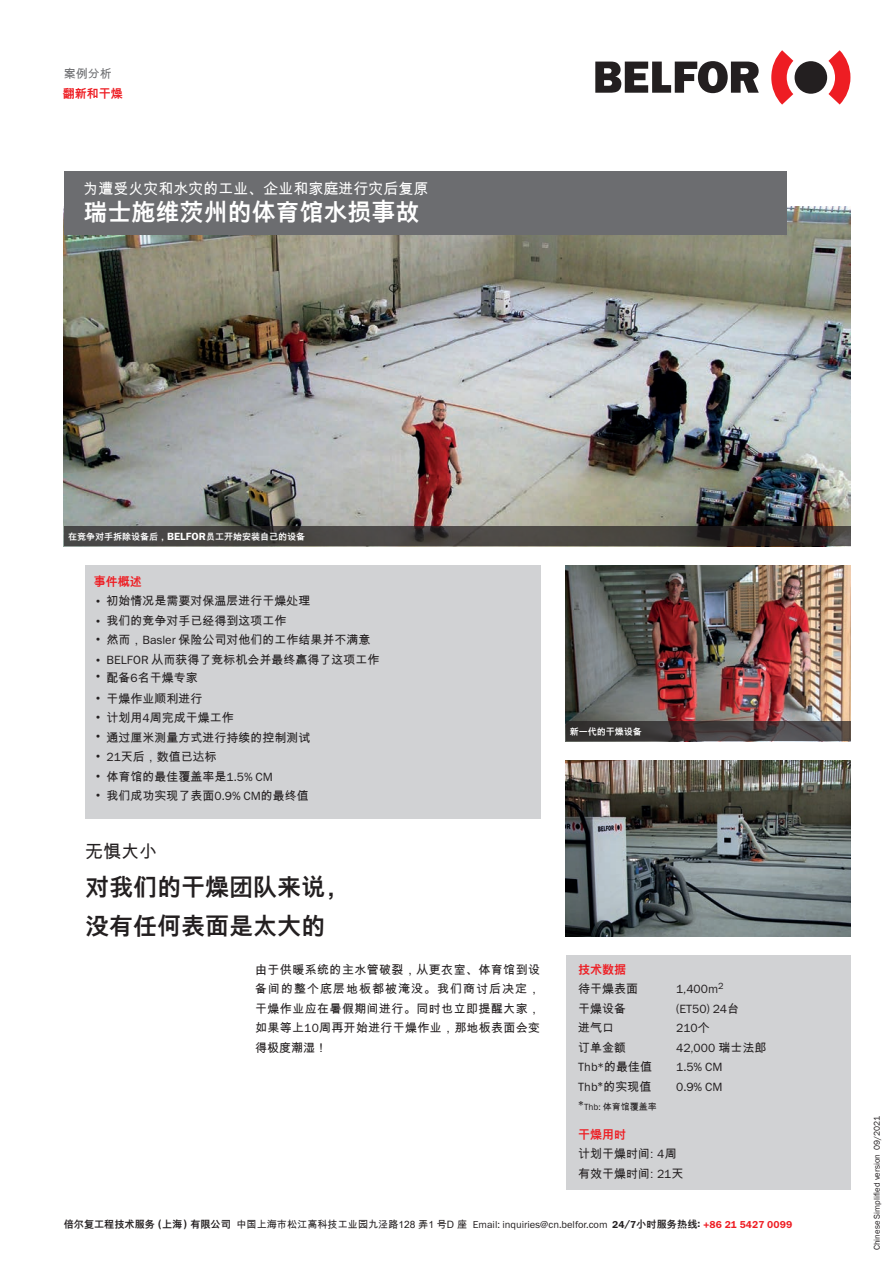
<style>
.page{position:relative;width:893px;height:1263px;background:#fff}
.page>*{position:absolute;margin:0;border:0;box-sizing:border-box;transform-origin:0 0}
.t1{font:700 24px/39px "Arial Unicode MS";color:#231f20}
.t2{font:700 24px "Arial Unicode MS";color:#fff}
.t3{font:18px "Arial Unicode MS";color:#231f20}
.t4{font:15px "Arial Unicode MS";color:#fff}
.t5{font:12px/19.5px "Arial Unicode MS";color:#231f20}
.t6{font:12px "Franklin Gothic Book ITC";color:#231f20}
.t7{font:700 12px "Arial Unicode MS";color:#ee1d23}
.t8{font:12px "Arial Unicode MS";color:#6c6d70}
.t9{font:10.2px "Franklin Gothic Book ITC";color:#231f20}
.t10{font:700 9px "Arial Unicode MS";color:#fff}
.t11{font:9px "Arial Unicode MS";color:#231f20}
.t12{font:8.7px "Franklin Gothic";color:#231f20}
.s1{font-family:"Franklin Gothic Demi ITC";font-weight:400;font-size:10.5px}
.s2{font-weight:700;color:#ee1d23}
.s3{font-family:"Yu Gothic";font-weight:500;font-size:18px}
.s4{font-family:"Franklin Gothic Book ITC"}
.s5{font-family:"Arial Unicode MS"}
.s6{font-family:"Yu Gothic";font-weight:500}
.s7{font-family:"Yu Gothic";font-weight:500;font-size:12px}
.s8{font-family:"Arial Unicode MS";font-weight:700}
.s9{font-family:"Franklin Gothic Demi ITC"}
.s10{font-family:"Franklin Gothic Demi ITC";color:#ee1d23}
</style>
<div class="page">
<img style="left:64px;top:206px;width:786px;height:320px">
<div style="left:795px;top:61px;width:32px;height:33px;background:#231f20;border-radius:50%"></div>
<svg style="left:595px;top:61px;width:164px;height:32px"></svg>
<svg style="left:771px;top:50px;width:22px;height:55px"></svg>
<svg style="left:828px;top:50px;width:22px;height:55px"></svg>
<div style="left:566px;top:956px;width:284px;height:234px;background:#d1d2d4"></div>
<div style="left:64px;top:171px;width:723px;height:64px;background:#6c6d70"></div>
<img style="left:566px;top:760px;width:284px;height:176px">
<img style="left:566px;top:566px;width:284px;height:156px">
<div style="left:85px;top:566px;width:455px;height:253px;background:#d1d2d4"></div>
<svg style="left:64px;top:526px;width:786px;height:20px;background:#413e3b"></svg>
<svg style="left:566px;top:722px;width:284px;height:19px;background:#433c3c"></svg>
<p class="t8" style="left:64px;top:65px;width:50px">案例分析</p>
<p class="t7" style="left:63px;top:84px;width:61px">翻新和干燥</p>
<p class="t4" style="left:84px;top:177px;width:347px">为遭受火灾和水灾的工业、企业和家庭进行灾后复原</p>
<h1 class="t2" style="left:84px;top:195px;width:338px">瑞士施维茨州的体育馆水损事故</h1>
<p class="t10" style="left:68px;top:530px;width:239px">在竞争对手拆除设备后，<span class="s1">BELFOR</span>员工开始安装自己的设备</p>
<p class="t5" style="left:89px;top:571px;width:292px;text-indent:4px"><span class="s2">事件概述<br></span><span class="s3">・</span>初始情况是需要对保温层进行干燥处理<br><span class="s3">・</span>我们的竞争对手已经得到这项工作<br><span class="s3">・</span>然而，<span class="s4">Basler</span> 保险公司对他们的工作结果并不满意<span class="s3">・</span><span class="s4">BELFOR</span> 从而获得了竞标机会并最终赢得了这项工作</p>
<p class="t5" style="left:89px;top:666px;width:115px;line-height:21px"><span class="s3">・</span> 配备<span class="s4">6</span>名干燥专家<span class="s3">・</span> 干燥作业顺利进行</p>
<p class="t5" style="left:89px;top:708px;width:223px"><span class="s3">・</span>计划用<span class="s4">4</span>周完成干燥工作<br><span class="s3">・</span>通过厘米测量方式进行持续的控制测试<span class="s3">・</span><span class="s4">21</span>天后，数值已达标<br><span class="s3">・</span>体育馆的最佳覆盖率是<span class="s4">1.5% CM<br></span><span class="s3">・</span>我们成功实现了表面<span class="s4">0.9% CM</span>的最终值</p>
<h2 class="t3" style="left:85px;top:838px;width:73px">无惧大小</h2>
<p class="t10" style="left:570px;top:725px;width:73px">新一代的干燥设备</p>
<h1 class="t1" style="left:85px;top:869px;width:259px">对我们的干燥团队来说，没有任何表面是太大的</h1>
<p class="t5" style="left:255px;top:960px;width:286px;text-align:justify">由于供暖系统的主水管破裂，从更衣室、体育馆到设备间的整个底层地板都被淹没。我们商讨后决定，干燥作业应在暑假期间进行。同时也立即提醒大家，如果等上<span class="s4">10</span>周再开始进行干燥作业，那地板表面会变得极度潮湿！</p>
<p class="t7" style="left:578px;top:961px;width:49px">技术数据</p>
<p class="t5" style="left:578px;top:979px;width:73px">待干燥表面　</p>
<p class="t6" style="left:676px;top:981px;width:49px">1,400m<sup>2</sup></p>
<p class="t5" style="left:578px;top:999px;width:49px">干燥设备</p>
<p class="t6" style="left:676px;top:1001px;width:65px">(ET50) 24<span class="s5">台</span></p>
<p class="t5" style="left:578px;top:1018px;width:37px">进气口</p>
<p class="t6" style="left:676px;top:1020px;width:35px">210<span class="s5">个</span></p>
<p class="t5" style="left:578px;top:1038px;width:49px">订单金额</p>
<p class="t6" style="left:676px;top:1040px;width:92px">42,000 <span class="s5">瑞士法郎</span></p>
<p class="t6" style="left:578px;top:1059px;width:75px">Thb*<span class="s5">的最佳值</span></p>
<p class="t6" style="left:676px;top:1059px;width:48px">1.5% CM</p>
<p class="t5" style="left:578px;top:1077px;width:75px"><span class="s4">Thb</span><span class="s6">*</span>的实现值</p>
<p class="t6" style="left:676px;top:1079px;width:48px">0.9% CM</p>
<p class="t11" style="left:578px;top:1101px;width:80px"><span class="s7">*</span><span class="s4">Thb:</span> 体育馆覆盖率</p>
<p class="t5" style="left:578px;top:1125px;width:107px"><span class="s2">干燥用时<br></span>计划干燥时间: <span class="s4">4</span>周有效干燥时间: <span class="s4">21</span>天</p>
<p class="t9" style="left:64px;top:1217px;width:730px"><span class="s8">倍尔复工程技术服务（上海）有限公司</span> <span class="s5">中国上海市松江高科技工业园九泾路128 弄1 号D 座</span> Email: inquiries@cn.belfor.com <span class="s9">24/7</span><span class="s8">小时服务热线</span><span class="s9">:</span> <span class="s10">+86 21 5427 0099</span></p>
<p class="t12" style="left:872px;top:1250px;width:136px;rotate:-90deg">Chinese Simplified version 09/2021</p>
</div>
